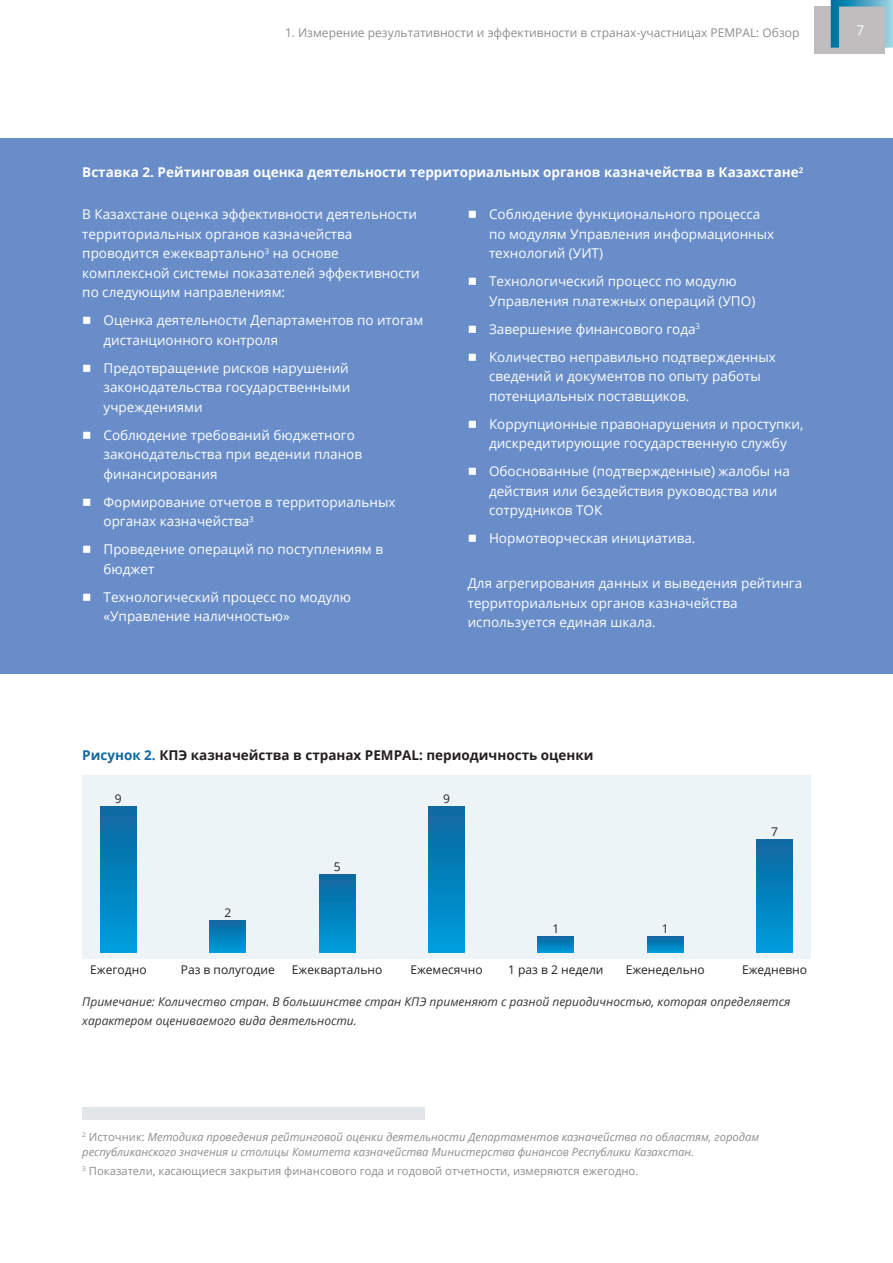
<style>
.page{position:relative;width:893px;height:1263px;background:#fff}
.page>*{position:absolute;margin:0;border:0;box-sizing:border-box;transform-origin:0 0}
.Body_text{font:13.5px/19.5px "Open Sans";color:#fff}
.Box{font:700 13.5px "Open Sans";color:#fff}
.Figure{font:700 13.5px "Open Sans";color:#231f20}
.Body_text-2{font:italic 12px/19.5px "Open Sans";color:#393839}
.Body_text-3{font:12px "Open Sans";color:#231f20}
.t1{font:12px "Open Sans";color:#8d8e91}
.Footnote{font:italic 11.25px/15px "Open Sans";color:#8d8e91}
.Footnote-2{font:11.25px "Open Sans";color:#8d8e91}
.s1{font-family:"Bree";font-weight:700}
.s2{color:#1268a0}
.s3{font-style:normal}
</style>
<div class="page">
<div style="left:815px;top:6px;width:70px;height:48px;background:#bfbdbe"></div>
<svg style="left:831px;top:0;width:62px;height:48px"></svg>
<div style="left:0;top:139px;width:893px;height:535px;background:#688dc8"></div>
<div style="left:82px;top:1107px;width:343px;height:12px;background:#e2e6e9"></div>
<div style="left:82px;top:775px;width:729px;height:184px;background:#edf4f8"></div>
<div style="left:101px;top:806px;width:35px;height:146px;background:linear-gradient(to bottom,#0e679e,#009ddc)"></div>
<svg style="left:210px;top:921px;width:36px;height:31px"></svg>
<div style="left:319px;top:875px;width:36px;height:77px;background:linear-gradient(to bottom,#0d679f,#009ddc)"></div>
<div style="left:429px;top:806px;width:35px;height:146px;background:linear-gradient(to bottom,#0e679e,#009ddc)"></div>
<svg style="left:538px;top:937px;width:36px;height:15px"></svg>
<svg style="left:647px;top:937px;width:36px;height:15px"></svg>
<div style="left:757px;top:839px;width:35px;height:113px;background:linear-gradient(to bottom,#0e669e,#009ddc)"></div>
<p class="t1" style="left:285px;top:25px;width:516px">1. Измерение результативности и эффективности в странах-участницах PEMPAL: Обзор</p>
<p class="Body_text" style="left:856px;top:20px;width:9px">7</p>
<p class="Box" style="left:82px;top:163px;width:722px">Вставка 2. Рейтинговая оценка деятельности территориальных органов казначейства в Казахстане<sup>2</sup></p>
<p class="Body_text" style="left:82px;top:204px;width:339px">В Казахстане оценка эффективности деятельности территориальных органов казначейства проводится ежеквартально<sup>3</sup> на основе комплексной системы показателей эффективности по следующим направлениям:</p>
<p class="Body_text" style="left:104px;top:310px;width:321px;text-indent:-21px"><span class="s1">◼</span> Оценка деятельности Департаментов по итогам дистанционного контроля</p>
<p class="Body_text" style="left:104px;top:358px;width:248px;text-align:justify;text-indent:-21px"><span class="s1">◼</span> Предотвращение рисков нарушений законодательства государственными учреждениями</p>
<p class="Body_text" style="left:104px;top:425px;width:260px;text-indent:-21px"><span class="s1">◼</span> Соблюдение требований бюджетного законодательства при ведении планов финансирования</p>
<p class="Body_text" style="left:104px;top:492px;width:294px;text-indent:-21px"><span class="s1">◼</span> Формирование отчетов в территориальных органах казначейства<sup>3</sup></p>
<p class="Body_text" style="left:104px;top:539px;width:281px;text-indent:-21px"><span class="s1">◼</span> Проведение операций по поступлениям в бюджет</p>
<p class="Body_text" style="left:104px;top:587px;width:249px;text-indent:-21px"><span class="s1">◼</span> Технологический процесс по модулю «Управление наличностью»</p>
<p class="Body_text" style="left:489px;top:204px;width:287px;text-indent:-21px"><span class="s1">◼</span> Соблюдение функционального процесса по модулям Управления информационных технологий (УИТ)</p>
<p class="Body_text" style="left:489px;top:271px;width:268px;text-indent:-21px"><span class="s1">◼</span> Технологический процесс по модулю<br>Управления платежных операций (УПО)</p>
<p class="Body_text" style="left:468px;top:319px;width:234px"><span class="s1">◼</span> Завершение финансового года<sup>3</sup></p>
<p class="Body_text" style="left:489px;top:347px;width:288px;text-indent:-21px"><span class="s1">◼</span> Количество неправильно подтвержденных сведений и документов по опыту работы потенциальных поставщиков.</p>
<p class="Body_text" style="left:468px;top:414px;width:337px;text-align:center"><span class="s1">◼</span> Коррупционные правонарушения и проступки, дискредитирующие государственную службу</p>
<p class="Body_text" style="left:489px;top:461px;width:302px;text-indent:-21px"><span class="s1">◼</span> Обоснованные (подтвержденные) жалобы на действия или бездействия руководства или сотрудников ТОК</p>
<p class="Body_text" style="left:468px;top:528px;width:229px"><span class="s1">◼</span> Нормотворческая инициатива.</p>
<p class="Body_text" style="left:468px;top:573px;width:336px">Для агрегирования данных и выведения рейтинга территориальных органов казначейства используется единая шкала.</p>
<p class="Figure" style="left:82px;top:746px;width:513px"><span class="s2">Рисунок 2.</span> КПЭ казначейства в странах PEMPAL: периодичность оценки</p>
<p class="Body_text-3" style="left:115px;top:790px;width:8px">9</p>
<p class="Body_text-3" style="left:443px;top:790px;width:8px">9</p>
<p class="Body_text-3" style="left:224px;top:905px;width:8px">2</p>
<p class="Body_text-3" style="left:334px;top:858px;width:8px">5</p>
<p class="Body_text-3" style="left:771px;top:823px;width:8px">7</p>
<p class="Body_text-3" style="left:552px;top:920px;width:8px">1</p>
<p class="Body_text-3" style="left:508px;top:962px;width:97px">1 раз в 2 недели</p>
<p class="Body_text-3" style="left:662px;top:920px;width:8px">1</p>
<p class="Body_text-3" style="left:626px;top:962px;width:80px">Еженедельно</p>
<p class="Body_text-3" style="left:742px;top:962px;width:67px">Ежедневно</p>
<p class="Body_text-2" style="left:82px;top:991px;width:710px">Примечание: Количество стран. В большинстве стран КПЭ применяют с разной периодичностью, которая определяется характером оцениваемого вида деятельности.</p>
<p class="Body_text-3" style="left:90px;top:962px;width:58px">Ежегодно</p>
<p class="Body_text-3" style="left:181px;top:962px;width:95px">Раз в полугодие</p>
<p class="Body_text-3" style="left:292px;top:962px;width:92px">Ежеквартально</p>
<p class="Body_text-3" style="left:410px;top:962px;width:74px">Ежемесячно</p>
<p class="Footnote" style="left:82px;top:1129px;width:678px"><sup>2</sup> <span class="s3">Источник:</span> Методика проведения рейтинговой оценки деятельности Департаментов казначейства по областям, городам республиканского значения и столицы Комитета казначейства Министерства финансов Республики Казахстан.</p>
<p class="Footnote-2" style="left:82px;top:1163px;width:558px"><sup>3</sup> Показатели, касающиеся закрытия финансового года и годовой отчетности, измеряются ежегодно.</p>
</div>
